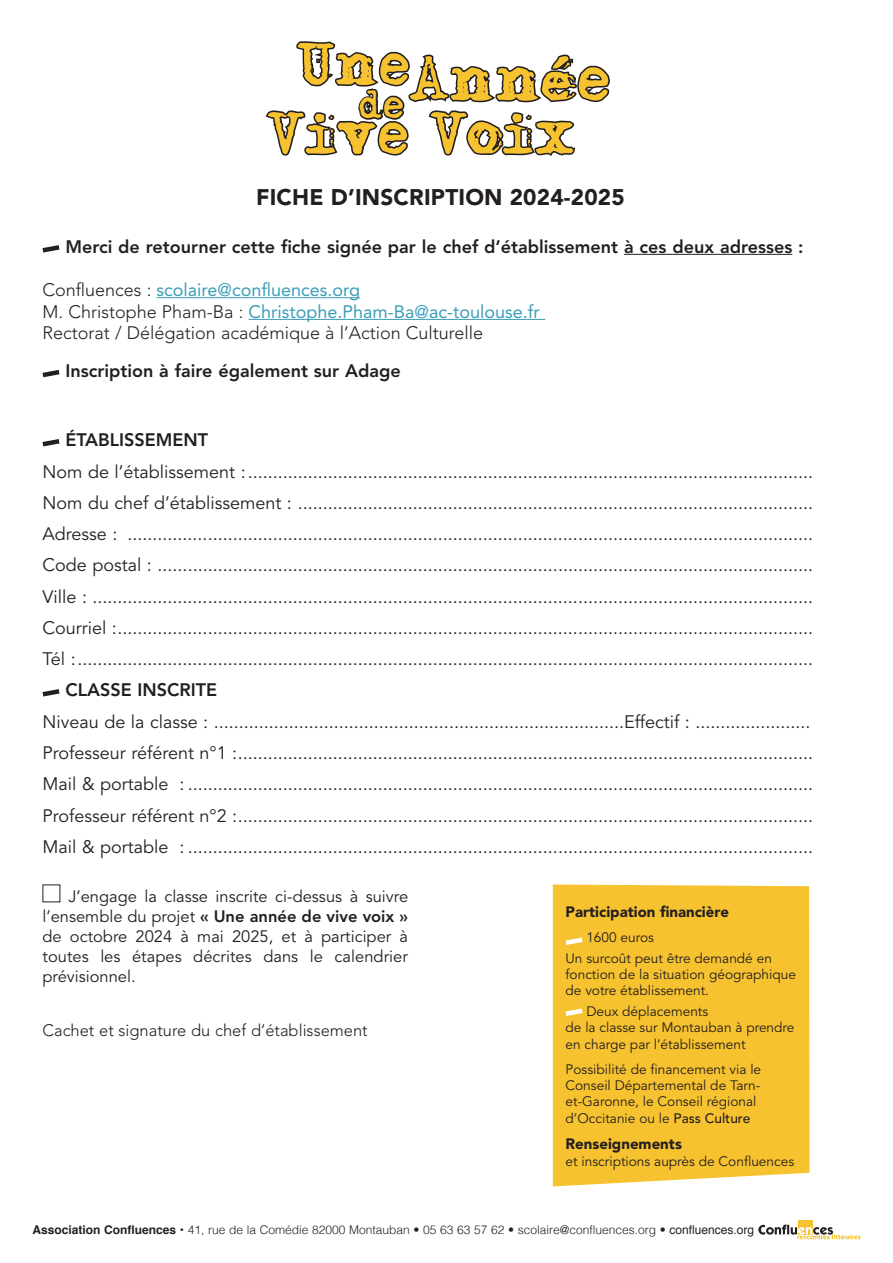
<style>
.page{position:relative;width:893px;height:1263px;background:#fff}
.page>*{position:absolute;margin:0;border:0;box-sizing:border-box;transform-origin:0 0}
.t1{font:55.35px "Adler";color:#f7c22f}
.t2{font:52.5px "Adler";color:#f7c22f}
.t3{font:34.95px "Adler";color:#f7c22f}
.t4{font:900 22.5px "Avenir LT Std";letter-spacing:.01em;color:#231f20}
.t5{font:18px/31.2px "Avenir LT Std";color:#231f20;text-align:justify}
.t6{font:300 18px/21.8px "Avenir LT Std";color:#231f20}
.t7{font:800 18px "Avenir LT Std";color:#231f20}
.t8{font:16.5px/20px "Avenir LT Std";color:#231f20;text-align:justify}
.t9{font:300 16.5px "Avenir LT Std";color:#231f20}
.t10{font:900 15px "Avenir LT Std";color:#231f20}
.t11{font:13.65px/16.5px "Avenir LT Std";color:#231f20}
.t12{font:300 12px "Helvetica";color:#231f20}
.s1{font-weight:400;color:#3c9eb8}
.s2{font-weight:800}
.s3{font-weight:500}
.s4{font-weight:700}
.s5{font-weight:400}
</style>
<div class="page">
<div style="left:798px;top:1220px;width:14px;height:15px;background:#f7c22f"></div>
<svg style="left:758px;top:1224px;width:103px;height:15px"></svg>
<svg style="left:266px;top:41px;width:344px;height:115px"></svg>
<div style="left:553px;top:884px;width:256px;height:302px;background:#f7c22f"></div>
<svg style="left:561px;top:934px;width:26px;height:14px"></svg>
<svg style="left:561px;top:1005px;width:26px;height:14px"></svg>
<svg style="left:42px;top:439px;width:18px;height:8px"></svg>
<svg style="left:42px;top:689px;width:18px;height:8px"></svg>
<hr style="left:624px;top:254px;width:168px;height:1px;background:#231f20">
<hr style="left:157px;top:297px;width:203px;height:1px;background:#3c9eb8">
<hr style="left:249px;top:319px;width:296px;height:1px;background:#3c9eb8">
<svg style="left:42px;top:245px;width:18px;height:8px"></svg>
<svg style="left:42px;top:369px;width:18px;height:9px"></svg>
<h1 class="t1" style="left:298px;top:56px;width:314px"><sup>Une</sup>Année</h1>
<h3 class="t3" style="left:360px;top:90px;width:46px">de</h3>
<h2 class="t2" style="left:268px;top:112px;width:310px">Vive Voix</h2>
<p class="t4" style="left:256px;top:184px;width:370px">fiche d’inscription 2024-2025</p>
<p class="t7" style="left:65px;top:236px;width:740px">Merci de retourner cette fiche signée par le chef d’établissement à ces deux adresses :</p>
<p class="t6" style="left:43px;top:279px;width:499px">Confluences : <span class="s1">scolaire@confluences.org<br></span>M. Christophe Pham-Ba : <span class="s1">Christophe.Pham-Ba@ac-toulouse.fr<br></span>Rectorat / Délégation académique à l’Action Culturelle</p>
<p class="t7" style="left:65px;top:360px;width:337px">Inscription à faire également sur Adage</p>
<p class="t7" style="left:65px;top:429px;width:131px">ÉTABLISSEMENT</p>
<p class="t5" style="left:43px;top:456px;width:772px">Nom de l’établissement :.................................................................................................................<br>Nom du chef d’établissement : .......................................................................................................<br>Adresse : .........................................................................................................................................<br>Code postal : ...................................................................................................................................<br>Ville : ................................................................................................................................................<br>Courriel :...........................................................................................................................................<br>Tél :...................................................................................................................................................</p>
<p class="t7" style="left:65px;top:680px;width:153px">CLASSE INSCRITE</p>
<p class="t5" style="left:43px;top:706px;width:772px;text-align:left">Niveau de la classe : ..................................................................................Effectif : .......................<br>Professeur référent n°1 :...................................................................................................................<br>Mail &amp; portable : .............................................................................................................................<br>Professeur référent n°2 :...................................................................................................................<br>Mail &amp; portable : .............................................................................................................................</p>
<p class="t8" style="left:43px;top:887px;width:367px;text-indent:26px">J’engage la classe inscrite ci-dessus à suivre l’ensemble du projet <span class="s2">« Une année de vive voix » </span>de octobre 2024 à mai 2025, et à participer à toutes les étapes décrites dans le calendrier prévisionnel.</p>
<p class="t9" style="left:43px;top:1020px;width:327px">Cachet et signature du chef d’établissement</p>
<p class="t10" style="left:566px;top:903px;width:165px">Participation financière</p>
<p class="t11" style="left:566px;top:927px;width:208px;line-height:20.5px;text-indent:21px">1600 euros<br>Un surcoût peut être demandé en</p>
<p class="t11" style="left:566px;top:966px;width:232px">fonction de la situation géographique de votre établissement.</p>
<p class="t11" style="left:566px;top:1003px;width:230px;text-indent:21px">Deux déplacements<br>de la classe sur Montauban à prendre en charge par l’établissement</p>
<p class="t11" style="left:566px;top:1061px;width:197px">Possibilité de financement via le<br>Conseil Départemental de Tarn&shy;et-Garonne, le Conseil régional d’Occitanie ou le <span class="s3">Pass Culture</span></p>
<p class="t10" style="left:566px;top:1135px;width:118px">Renseignements</p>
<p class="t11" style="left:566px;top:1153px;width:230px">et inscriptions auprès de Confluences</p>
<p class="t12" style="left:32px;top:1219px;width:731px"><span class="s4">Association Confluences •</span> 41, rue de la Comédie 82000 Montauban • 05 63 63 57 62 • scolaire@confluences.org • <span class="s5">confluences.org •</span></p>
</div>
